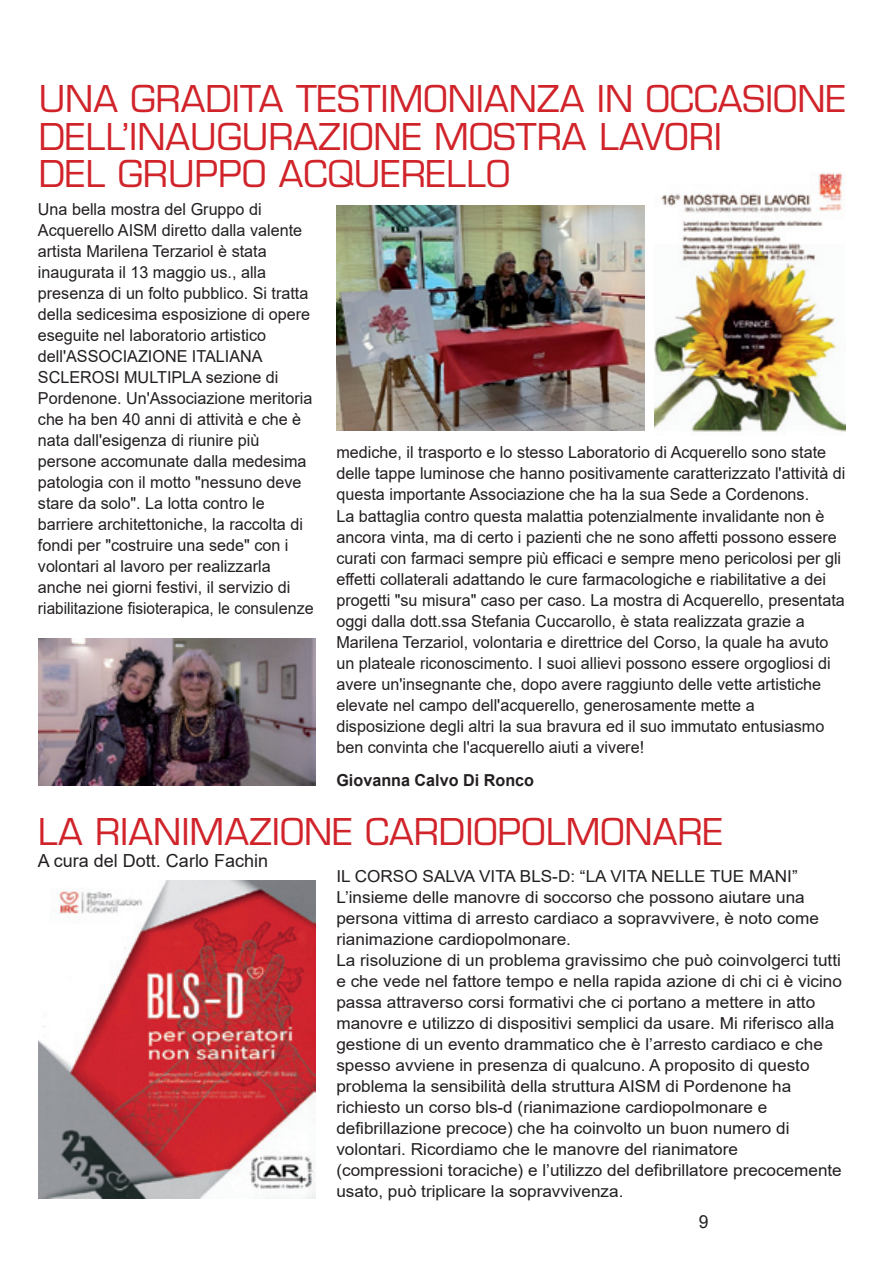
<style>
.page{position:relative;width:893px;height:1263px;background:#fff}
.page>*{position:absolute;margin:0;border:0;box-sizing:border-box;transform-origin:0 0}
.t1{font:36px/37.5px "Eurostile LT Std";color:#d1232a}
.t2{font:18px "Arial";color:#231f20}
.t3{font:16.5px/21px "Arial";color:#231f20}
.t4{font:16.5px/21px "Arial";color:#231f20;scale:1.04 1}
.t5{font:700 16.5px "Arial";color:#231f20}
</style>
<div class="page">
<img style="left:337px;top:206px;width:308px;height:225px">
<img style="left:654px;top:173px;width:192px;height:259px">
<img style="left:39px;top:880px;width:276px;height:319px">
<img style="left:38px;top:639px;width:277px;height:146px">
<p class="t1" style="left:39px;top:80px;width:809px">UNA GRADITA TESTIMONIANZA IN OCCASIONE<br>DELL’INAUGURAZIONE MOSTRA LAVORI<br>DEL GRUPPO ACQUERELLO</p>
<p class="t3" style="left:38px;top:198px;width:277px">Una bella mostra del Gruppo di Acquerello AISM diretto dalla valente artista Marilena Terzariol è stata inaugurata il 13 maggio us., alla presenza di un folto pubblico. Si tratta della sedicesima esposizione di opere eseguite nel laboratorio artistico dell'ASSOCIAZIONE ITALIANA SCLEROSI MULTIPLA sezione di Pordenone. Un'Associazione meritoria che ha ben 40 anni di attività e che è nata dall'esigenza di riunire più persone accomunate dalla medesima patologia con il motto "nessuno deve stare da solo". La lotta contro le barriere architettoniche, la raccolta di fondi per "costruire una sede" con i volontari al lavoro per realizzarla anche nei giorni festivi, il servizio di riabilitazione fisioterapica, le consulenze</p>
<p class="t3" style="left:336px;top:442px;width:511px">mediche, il trasporto e lo stesso Laboratorio di Acquerello sono state delle tappe luminose che hanno positivamente caratterizzato l'attività di questa importante Associazione che ha la sua Sede a Cordenons.<br>La battaglia contro questa malattia potenzialmente invalidante non è ancora vinta, ma di certo i pazienti che ne sono affetti possono essere curati con farmaci sempre più efficaci e sempre meno pericolosi per gli effetti collaterali adattando le cure farmacologiche e riabilitative a dei progetti "su misura" caso per caso. La mostra di Acquerello, presentata oggi dalla dott.ssa Stefania Cuccarollo, è stata realizzata grazie a Marilena Terzariol, volontaria e direttrice del Corso, la quale ha avuto un plateale riconoscimento. I suoi allievi possono essere orgogliosi di avere un'insegnante che, dopo avere raggiunto delle vette artistiche elevate nel campo dell'acquerello, generosamente mette a disposizione degli altri la sua bravura ed il suo immutato entusiasmo ben convinta che l'acquerello aiuti a vivere!</p>
<p class="t5" style="left:336px;top:768px;width:199px">Giovanna Calvo Di Ronco</p>
<p class="t1" style="left:38px;top:813px;width:686px">LA RIANIMAZIONE CARDIOPOLMONARE</p>
<p class="t2" style="left:38px;top:849px;width:232px">A cura del Dott. Carlo Fachin</p>
<p class="t4" style="left:336px;top:866px;width:488px">IL CORSO SALVA VITA BLS-D: “LA VITA NELLE TUE MANI” L’insieme delle manovre di soccorso che possono aiutare una persona vittima di arresto cardiaco a sopravvivere, è noto come rianimazione cardiopolmonare.<br>La risoluzione di un problema gravissimo che può coinvolgerci tutti e che vede nel fattore tempo e nella rapida azione di chi ci è vicino passa attraverso corsi formativi che ci portano a mettere in atto manovre e utilizzo di dispositivi semplici da usare. Mi riferisco alla gestione di un evento drammatico che è l’arresto cardiaco e che spesso avviene in presenza di qualcuno. A proposito di questo problema la sensibilità della struttura AISM di Pordenone ha richiesto un corso bls-d (rianimazione cardiopolmonare e defibrillazione precoce) che ha coinvolto un buon numero di volontari. Ricordiamo che le manovre del rianimatore (compressioni toraciche) e l’utilizzo del defibrillatore precocemente usato, può triplicare la sopravvivenza.</p>
<p class="t2" style="left:699px;top:1209px;width:11px">9</p>
</div>
